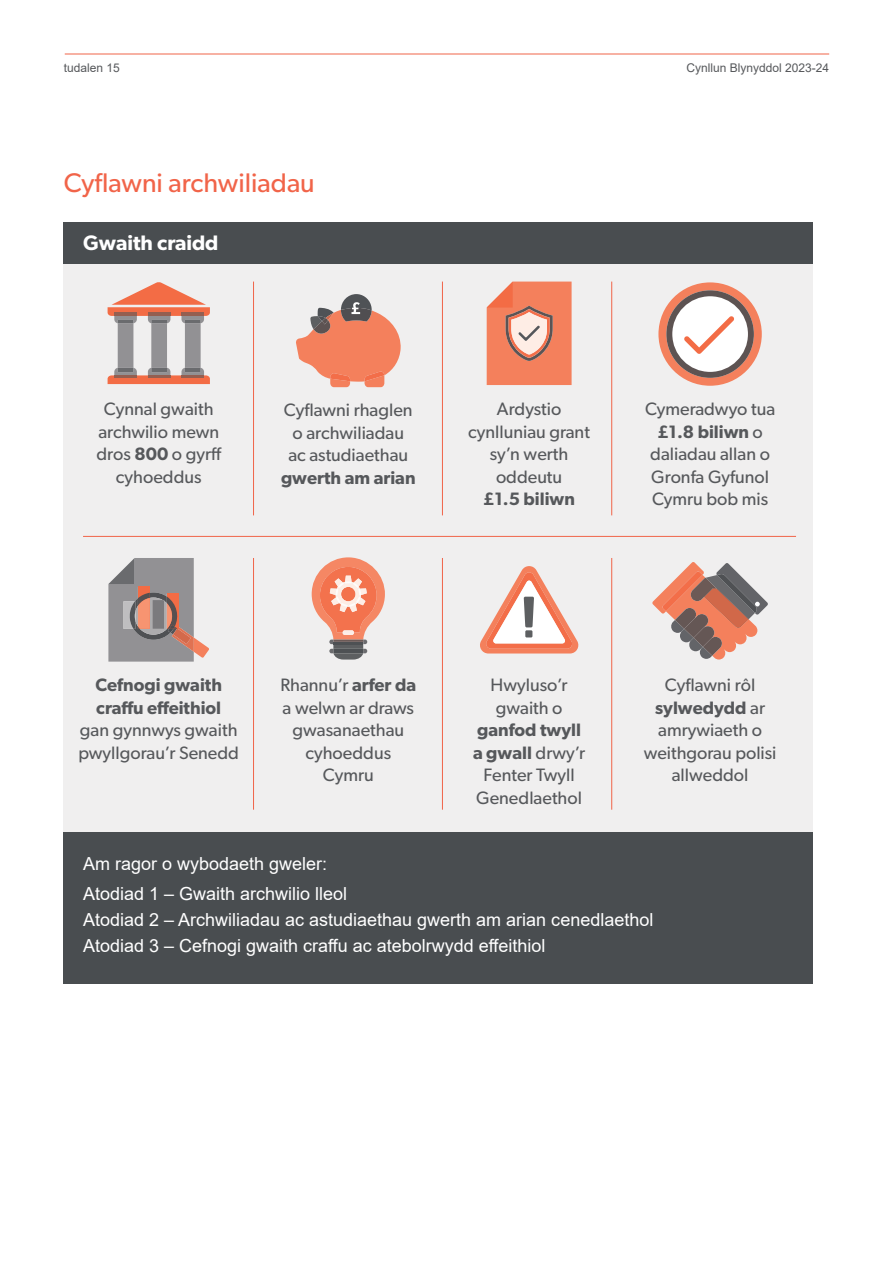
<style>
.page{position:relative;width:893px;height:1263px;background:#fff}
.page>*{position:absolute;margin:0;border:0;box-sizing:border-box;transform-origin:0 0}
.Orange-18pt-heading{font:27px "Gibson";color:#f16449}
.Orange-18pt-heading-2{font:600 21px "Gibson";color:#fff}
.Normal_Body_Text{font:18px/22.5px "Gibson";color:#56585b;text-align:center}
.Footnotes{font:18px "Arial";color:#fff}
.t1{font:12px "Arial";color:#56585b}
.s1{font-weight:600}
</style>
<div class="page">
<hr style="left:65px;top:54px;width:764px;height:1px;background:#f16449">
<div style="left:64px;top:832px;width:749px;height:152px;background:#494d50"></div>
<div style="left:64px;top:263px;width:749px;height:569px;background:#f0efef"></div>
<div style="left:64px;top:222px;width:749px;height:41px;background:#494d50"></div>
<svg style="left:108px;top:282px;width:102px;height:102px"></svg>
<svg style="left:487px;top:282px;width:85px;height:103px;background:#ec8e71"></svg>
<svg style="left:658px;top:282px;width:104px;height:104px"></svg>
<hr style="left:253px;top:282px;width:1px;height:233px;background:#f16449">
<hr style="left:253px;top:558px;width:1px;height:252px;background:#f16449">
<hr style="left:83px;top:536px;width:713px;height:1px;background:#f16449">
<hr style="left:442px;top:282px;width:1px;height:233px;background:#f16449">
<hr style="left:442px;top:558px;width:1px;height:252px;background:#f16449">
<hr style="left:611px;top:282px;width:1px;height:233px;background:#f16449">
<hr style="left:611px;top:558px;width:1px;height:252px;background:#f16449">
<svg style="left:312px;top:557px;width:73px;height:102px"></svg>
<svg style="left:480px;top:566px;width:99px;height:87px"></svg>
<div style="left:525px;top:630px;width:7px;height:7px;background:#5d5f61"></div>
<svg style="left:108px;top:558px;width:101px;height:104px"></svg>
<svg style="left:652px;top:562px;width:116px;height:97px"></svg>
<svg style="left:296px;top:294px;width:105px;height:93px"></svg>
<p class="t1" style="left:64px;top:59px;width:58px">tudalen 15</p>
<p class="t1" style="left:686px;top:59px;width:144px">Cynllun Blynyddol 2023-24</p>
<p class="Orange-18pt-heading" style="left:64px;top:166px;width:252px">Cyflawni archwiliadau</p>
<p class="Orange-18pt-heading-2" style="left:83px;top:230px;width:137px">Gwaith craidd</p>
<p class="Normal_Body_Text" style="left:97px;top:397px;width:127px">Cynnal gwaith archwilio mewn dros <span class="s1">800</span> o gyrff cyhoeddus</p>
<p class="Normal_Body_Text" style="left:281px;top:398px;width:136px">Cyflawni rhaglen o archwiliadau<br>ac astudiaethau <span class="s1">gwerth am arian</span></p>
<p class="Normal_Body_Text" style="left:468px;top:397px;width:123px">Ardystio cynlluniau grant sy’n werth oddeutu<br><span class="s1">£1.5 biliwn</span></p>
<p class="Normal_Body_Text" style="left:645px;top:397px;width:132px">Cymeradwyo tua <span class="s1">£1.8 biliwn</span> o daliadau allan o<br>Gronfa Gyfunol<br>Cymru bob mis</p>
<p class="Normal_Body_Text" style="left:78px;top:674px;width:162px"><span class="s1">Cefnogi gwaith craffu effeithiol<br></span>gan gynnwys gwaith pwyllgorau’r Senedd</p>
<p class="Normal_Body_Text" style="left:280px;top:674px;width:137px">Rhannu’r <span class="s1">arfer da </span>a welwn ar draws gwasanaethau cyhoeddus<br>Cymru</p>
<p class="Normal_Body_Text" style="left:473px;top:674px;width:114px">Hwyluso’r gwaith o <span class="s1">ganfod twyll a gwall</span> drwy’r<br>Fenter Twyll<br>Genedlaethol</p>
<p class="Normal_Body_Text" style="left:644px;top:674px;width:134px">Cyflawni rôl <span class="s1">sylwedydd</span> ar amrywiaeth o weithgorau polisi allweddol</p>
<p class="Footnotes" style="left:83px;top:851px;width:246px">Am ragor o wybodaeth gweler:</p>
<p class="Footnotes" style="left:83px;top:881px;width:266px">Atodiad 1 – Gwaith archwilio lleol</p>
<p class="Footnotes" style="left:83px;top:907px;width:572px">Atodiad 2 – Archwiliadau ac astudiaethau gwerth am arian cenedlaethol</p>
<p class="Footnotes" style="left:83px;top:933px;width:464px">Atodiad 3 – Cefnogi gwaith craffu ac atebolrwydd effeithiol</p>
</div>
